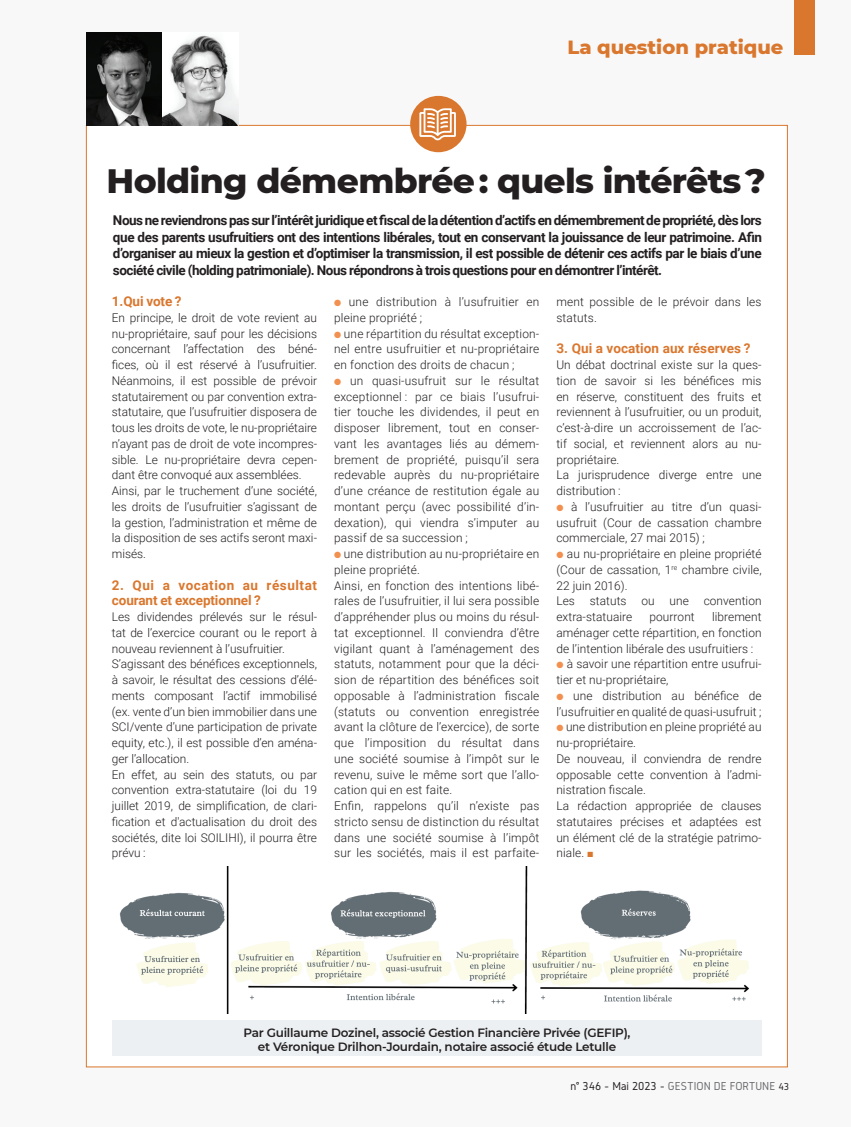
<style>
.page{position:relative;width:851px;height:1127px;background:#fff}
.page>*{position:absolute;margin:0;border:0;box-sizing:border-box;transform-origin:0 0}
.TITRE{font:800 34.5px "Montserrat";letter-spacing:-.02em;color:#231f20}
.t1{font:800 19.5px "Montserrat";color:#da772e}
.TEXTE_COURANT_BOLD{font:700 13.5px/16.5px "Roboto";letter-spacing:-.04em;color:#231f20;text-align:justify}
.TEXTE_COURANT_BOLD-2{font:700 13.5px/15.8px "Roboto";letter-spacing:-.005em;color:#da772e}
.TEXTE_COURANT{font:700 13.5px "Roboto";letter-spacing:.005em;color:#da772e}
.TEXTE_COURANT-2{font:300 12px/15.8px "Roboto";letter-spacing:.005em;color:#231f20;text-align:justify}
.TITRE-2{font:600 12px/13.5px "Montserrat";letter-spacing:-.02em;color:#231f20;text-align:center}
.t2{font:12px "Gidole";color:#6c6d70}
.s1{color:#f2904f}
.s2{color:#da772e}
.s3{color:#231f20}
.s4{font-size:10.5px;color:#231f20}
</style>
<div class="page">
<div style="left:0;top:0;width:850px;height:1127px;background:#f8f8f8"></div>
<div style="left:86px;top:125px;width:701px;height:942px;background:#fff;border:1px solid #da772e"></div>
<div style="left:410px;top:96px;width:56px;height:56px;background:#da772e;border-radius:50%"></div>
<svg style="left:419px;top:108px;width:37px;height:32px"></svg>
<div style="left:112px;top:1020px;width:649px;height:36px;background:#ecf0f2"></div>
<img style="left:87px;top:33px;width:151px;height:92px">
<div style="left:793px;top:0;width:21px;height:54px;background:#da772e"></div>
<img style="left:119px;top:867px;width:631px;height:146px">
<p class="t1" style="left:567px;top:33px;width:217px">La question pratique</p>
<p class="TITRE" style="left:107px;top:155px;width:660px">Holding démembrée : quels intérêts ?</p>
<p class="TEXTE_COURANT_BOLD" style="left:113px;top:211px;width:650px">Nous ne reviendrons pas sur l’intérêt juridique et fiscal de la détention d’actifs en démembrement de propriété, dès lors que des parents usufruitiers ont des intentions libérales, tout en conservant la jouissance de leur patrimoine. Afin d’organiser au mieux la gestion et d’optimiser la transmission, il est possible de détenir ces actifs par le biais d’une société civile (holding patrimoniale). Nous répondrons à trois questions pour en démontrer l’intérêt.</p>
<p class="TEXTE_COURANT_BOLD-2" style="left:112px;top:293px;width:71px">1.Qui vote ?</p>
<p class="TEXTE_COURANT-2" style="left:112px;top:309px;width:207px">En principe, le droit de vote revient au nu-propriétaire, sauf pour les décisions concernant l’affectation des béné&shy;fices, où il est réservé à l’usufruitier.<br>Néanmoins, il est possible de prévoir statutairement ou par convention extra&shy;statutaire, que l’usufruitier disposera de tous les droits de vote, le nu-propriétaire n’ayant pas de droit de vote incompres&shy;sible. Le nu-propriétaire devra cepen&shy;dant être convoqué aux assemblées.</p>
<p class="TEXTE_COURANT-2" style="left:112px;top:482px;width:207px">Ainsi, par le truchement d’une société, les droits de l’usufruitier s’agissant de la gestion, l’administration et même de la disposition de ses actifs seront maxi&shy;misés.</p>
<p class="TEXTE_COURANT_BOLD-2" style="left:112px;top:576px;width:207px">2. Qui a vocation au résultat courant et exceptionnel ?</p>
<p class="TEXTE_COURANT-2" style="left:112px;top:608px;width:207px">Les dividendes prélevés sur le résul&shy;tat de l’exercice courant ou le report à nouveau reviennent à l’usufruitier.</p>
<p class="TEXTE_COURANT-2" style="left:112px;top:656px;width:207px">S’agissant des bénéfices exceptionnels, à savoir, le résultat des cessions d’élé&shy;ments composant l’actif immobilisé (ex. vente d’un bien immobilier dans une SCI/vente d’une participation de private equity, etc.), il est possible d’en aména&shy;ger l’allocation.</p>
<p class="TEXTE_COURANT-2" style="left:112px;top:766px;width:207px">En effet, au sein des statuts, ou par convention extra-statutaire (loi du 19 juillet 2019, de simplification, de clari&shy;fication et d'actualisation du droit des sociétés, dite loi SOILIHI), il pourra être prévu :</p>
<p class="TEXTE_COURANT-2" style="left:334px;top:293px;width:207px"><span class="s1">●</span> une distribution à l’usufruitier en pleine propriété ;</p>
<p class="TEXTE_COURANT-2" style="left:334px;top:325px;width:207px"><span class="s1">●</span> une répartition du résultat exception&shy;nel entre usufruitier et nu-propriétaire en fonction des droits de chacun ;</p>
<p class="TEXTE_COURANT-2" style="left:334px;top:372px;width:207px"><span class="s1">●</span> un quasi-usufruit sur le résultat exceptionnel : par ce biais l’usufrui&shy;tier touche les dividendes, il peut en disposer librement, tout en conser&shy;vant les avantages liés au démem&shy;brement de propriété, puisqu’il sera redevable auprès du nu-propriétaire d’une créance de restitution égale au montant perçu (avec possibilité d’in&shy;dexation), qui viendra s’imputer au passif de sa succession ;</p>
<p class="TEXTE_COURANT-2" style="left:334px;top:545px;width:207px"><span class="s1">●</span> une distribution au nu-propriétaire en pleine propriété.</p>
<p class="TEXTE_COURANT-2" style="left:334px;top:577px;width:207px">Ainsi, en fonction des intentions libé&shy;rales de l’usufruitier, il lui sera possible d’appréhender plus ou moins du résul&shy;tat exceptionnel. Il conviendra d’être vigilant quant à l’aménagement des statuts, notamment pour que la déci&shy;sion de répartition des bénéfices soit opposable à l’administration fiscale (statuts ou convention enregistrée avant la clôture de l’exercice), de sorte que l’imposition du résultat dans une société soumise à l’impôt sur le revenu, suive le même sort que l’allo&shy;cation qui en est faite.</p>
<p class="TEXTE_COURANT-2" style="left:334px;top:797px;width:207px">Enfin, rappelons qu’il n’existe pas stricto sensu de distinction du résultat dans une société soumise à l’impôt sur les sociétés, mais il est parfaite-</p>
<p class="TEXTE_COURANT-2" style="left:556px;top:293px;width:207px">ment possible de le prévoir dans les statuts.</p>
<p class="TEXTE_COURANT" style="left:556px;top:339px;width:196px">3. Qui a vocation aux réserves ?</p>
<p class="TEXTE_COURANT-2" style="left:556px;top:356px;width:207px">Un débat doctrinal existe sur la ques&shy;tion de savoir si les bénéfices mis en réserve, constituent des fruits et reviennent à l’usufruitier, ou un produit, c’est-à-dire un accroissement de l’ac&shy;tif social, et reviennent alors au nu&shy;propriétaire.</p>
<p class="TEXTE_COURANT-2" style="left:556px;top:467px;width:207px">La jurisprudence diverge entre une distribution :</p>
<p class="TEXTE_COURANT-2" style="left:556px;top:498px;width:207px"><span class="s1">●</span> à l’usufruitier au titre d’un quasi&shy;usufruit (Cour de cassation chambre commerciale, 27 mai 2015) ;</p>
<p class="TEXTE_COURANT-2" style="left:556px;top:545px;width:207px"><span class="s1">●</span> au nu-propriétaire en pleine propriété (Cour de cassation, 1<sup>re</sup> chambre civile, 22 juin 2016).</p>
<p class="TEXTE_COURANT-2" style="left:556px;top:593px;width:207px">Les statuts ou une convention extra-statuaire</p>
<p class="TEXTE_COURANT-2" style="left:556px;top:608px;width:207px;text-indent:156px">librement aménager cette répartition, en fonction de l’intention libérale des usufruitiers :</p>
<p class="TEXTE_COURANT-2" style="left:556px;top:656px;width:207px"><span class="s1">●</span> à savoir une répartition entre usufrui&shy;tier et nu-propriétaire,</p>
<p class="TEXTE_COURANT-2" style="left:556px;top:687px;width:207px"><span class="s1">●</span> une distribution au bénéfice de l’usufruitier en qualité de quasi-usufruit ;</p>
<p class="TEXTE_COURANT-2" style="left:556px;top:719px;width:207px"><span class="s1">●</span> une distribution en pleine propriété au nu-propriétaire.</p>
<p class="TEXTE_COURANT-2" style="left:556px;top:750px;width:207px">De nouveau, il conviendra de rendre opposable cette convention à l’admi&shy;nistration fiscale.</p>
<p class="TEXTE_COURANT-2" style="left:556px;top:797px;width:207px">La rédaction appropriée de clauses statutaires précises et adaptées est un élément clé de la stratégie patrimo&shy;niale. <span class="s2">■</span></p>
<p class="TEXTE_COURANT-2" style="left:649px;top:608px;width:47px">pourront</p>
<p class="TITRE-2" style="left:243px;top:1026px;width:388px">Par Guillaume Dozinel, associé Gestion Financière Privée (GEFIP), et Véronique Drilhon-Jourdain, notaire associé étude Letulle</p>
<p class="t2" style="left:570px;top:1080px;width:220px"><span class="s3">n° 346 – Mai 2023 –</span> GESTION DE FORTUNE <span class="s4">43</span></p>
</div>
